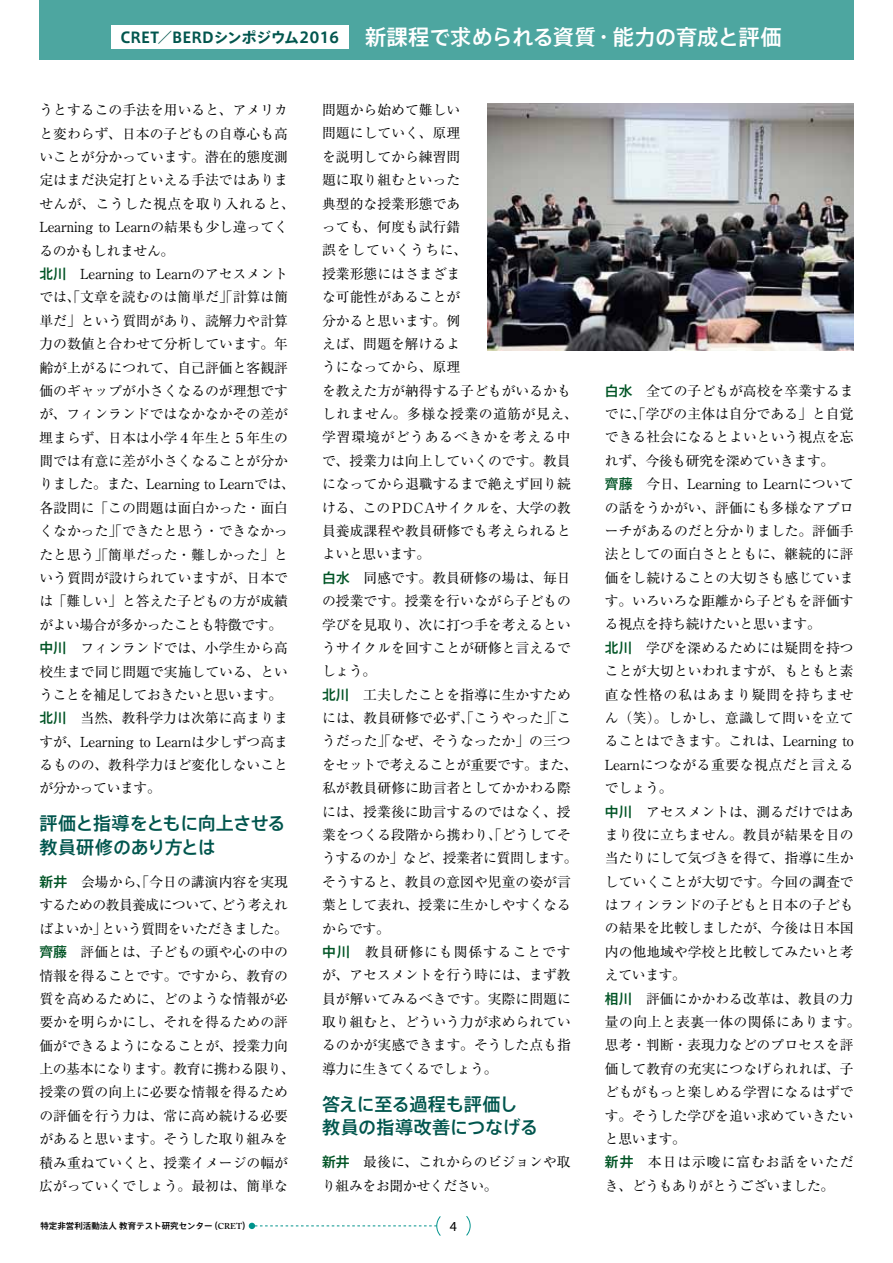
<style>
.page{position:relative;width:893px;height:1263px;background:#fff}
.page>*{position:absolute;margin:0;border:0;box-sizing:border-box;transform-origin:0 0}
.t1{font:500 21.3px "Axis Std";letter-spacing:-.015em;color:#fff}
.t2{font:500 18px/23.4px "Axis Std";letter-spacing:-.025em;color:#00554d}
.t3{font:13.8px/23.4px "Ryumin Pro";color:#000}
.t4{font:13.8px "Myriad Pro";color:#000}
.t5{font:500 8.55px "Axis Std";color:#000}
.s1{font-weight:700;font-size:14.85px;color:#00554d}
.s2{font-weight:300;font-size:14.85px;color:#00554d}
.s3{font-family:"Axis Std";font-weight:500;color:#005425}
.s4{font-family:"Adobe Caslon Pro";font-weight:600}
</style>
<div class="page">
<svg style="left:466px;top:1216px;width:5px;height:20px"></svg>
<img style="left:488px;top:103px;width:366px;height:248px">
<svg style="left:249px;top:1216px;width:192px;height:20px"></svg>
<div style="left:39px;top:0;width:815px;height:60px;background:#4da6a0"></div>
<div style="left:111px;top:26px;width:238px;height:23px;background:#fff"></div>
<h1 class="t1" style="left:120px;top:21px;width:663px"><span class="s1">CRET</span><span class="s2">／</span><span class="s1">BERDシンポジウム2016</span> 新課程で求められる資質・能力の育成と評価</h1>
<p class="t3" style="left:39px;top:97px;width:257px">うとするこの手法を用いると、アメリカと変わらず、日本の子どもの自尊心も高いことが分かっています。潜在的態度測定はまだ決定打といえる手法ではありませんが、こうした視点を取り入れると、<br>Learning to Learnの結果も少し違ってくるのかもしれません。<br><span class="s3">北川</span>　Learning to Learnのアセスメントでは、「文章を読むのは簡単だ」「計算は簡単だ」という質問があり、読解力や計算力の数値と合わせて分析しています。年齢が上がるにつれて、自己評価と客観評価のギャップが小さくなるのが理想ですが、フィンランドではなかなかその差が埋まらず、日本は小学４年生と５年生の間では有意に差が小さくなることが分かりました。また、Learning to Learnでは、各設問に「この問題は面白かった・面白くなかった」「できたと思う・できなかったと思う」「簡単だった・難しかった」という質問が設けられていますが、日本では「難しい」と答えた子どもの方が成績がよい場合が多かったことも特徴です。<span class="s3">中川</span>　フィンランドでは、小学生から高校生まで同じ問題で実施している、ということを補足しておきたいと思います。<span class="s3">北川</span>　当然、教科学力は次第に高まりますが、Learning to Learnは少しずつ高まるものの、教科学力ほど変化しないことが分かっています。</p>
<h2 class="t2" style="left:39px;top:810px;width:248px">評価と指導をともに向上させる教員研修のあり方とは</h2>
<p class="t3" style="left:39px;top:869px;width:257px"><span class="s3">新井</span> 会場から、「今日の講演内容を実現するための教員養成について、どう考えればよいか」という質問をいただきました。<span class="s3">齊藤</span>　評価とは、子どもの頭や心の中の情報を得ることです。ですから、教育の質を高めるために、どのような情報が必要かを明らかにし、それを得るための評価ができるようになることが、授業力向上の基本になります。教育に携わる限り、授業の質の向上に必要な情報を得るための評価を行う力は、常に高め続ける必要があると思います。そうした取り組みを積み重ねていくと、授業イメージの幅が広がっていくでしょう。最初は、簡単な</p>
<p class="t3" style="left:322px;top:97px;width:257px">問題から始めて難しい<br>問題にしていく、原理<br>を説明してから練習問<br>題に取り組むといった<br>典型的な授業形態であ<br>っても、何度も試行錯<br>誤をしていくうちに、<br>授業形態にはさまざま<br>な可能性があることが<br>分かると思います。例<br>えば、問題を解けるよ<br>うになってから、原理<br>を教えた方が納得する子どもがいるかもしれません。多様な授業の道筋が見え、学習環境がどうあるべきかを考える中で、授業力は向上していくのです。教員になってから退職するまで絶えず回り続ける、このＰＤＣＡサイクルを、大学の教員養成課程や教員研修でも考えられるとよいと思います。<br><span class="s3">白水</span>　同感です。教員研修の場は、毎日の授業です。授業を行いながら子どもの学びを見取り、次に打つ手を考えるというサイクルを回すことが研修と言えるでしょう。<br><span class="s3">北川</span>　工夫したことを指導に生かすためには、教員研修で必ず、「こうやった」「こうだった」「なぜ、そうなったか」の三つをセットで考えることが重要です。また、私が教員研修に助言者としてかかわる際には、授業後に助言するのではなく、授業をつくる段階から携わり、「どうしてそうするのか」など、授業者に質問します。そうすると、教員の意図や児童の姿が言葉として表れ、授業に生かしやすくなるからです。<br><span class="s3">中川</span>　教員研修にも関係することですが、アセスメントを行う時には、まず教員が解いてみるべきです。実際に問題に取り組むと、どういう力が求められているのかが実感できます。そうした点も指導力に生きてくるでしょう。</p>
<h2 class="t2" style="left:322px;top:1091px;width:218px">答えに至る過程も評価し教員の指導改善につなげる</h2>
<p class="t3" style="left:322px;top:1149px;width:250px"><span class="s3">新井</span>　最後に、これからのビジョンや取り組みをお聞かせください。</p>
<p class="t5" style="left:40px;top:1219px;width:212px">特定非営利活動法人 教育テスト研究センター（<span class="s4">CRET</span>）</p>
<p class="t4" style="left:450px;top:1217px;width:9px">4</p>
<p class="t3" style="left:605px;top:378px;width:257px"><span class="s3">白水</span>　全ての子どもが高校を卒業するまでに、「学びの主体は自分である」と自覚できる社会になるとよいという視点を忘れず、今後も研究を深めていきます。<br><span class="s3">齊藤</span>　今日、Learning to Learnについての話をうかがい、評価にも多様なアプローチがあるのだと分かりました。評価手法としての面白さとともに、継続的に評価をし続けることの大切さも感じています。いろいろな距離から子どもを評価する視点を持ち続けたいと思います。<br><span class="s3">北川</span>　学びを深めるためには疑問を持つことが大切といわれますが、もともと素直な性格の私はあまり疑問を持ちません（笑）。しかし、意識して問いを立てることはできます。これは、Learning to<br>Learnにつながる重要な視点だと言えるでしょう。<br><span class="s3">中川</span>　アセスメントは、測るだけではあまり役に立ちません。教員が結果を目の当たりにして気づきを得て、指導に生かしていくことが大切です。今回の調査ではフィンランドの子どもと日本の子どもの結果を比較しましたが、今後は日本国内の他地域や学校と比較してみたいと考えています。<br><span class="s3">相川</span>　評価にかかわる改革は、教員の力量の向上と表裏一体の関係にあります。思考・判断・表現力などのプロセスを評価して教育の充実につなげられれば、子どもがもっと楽しめる学習になるはずです。そうした学びを追い求めていきたいと思います。<br><span class="s3">新井</span>　本日は示唆に富むお話をいただき、どうもありがとうございました。</p>
</div>
